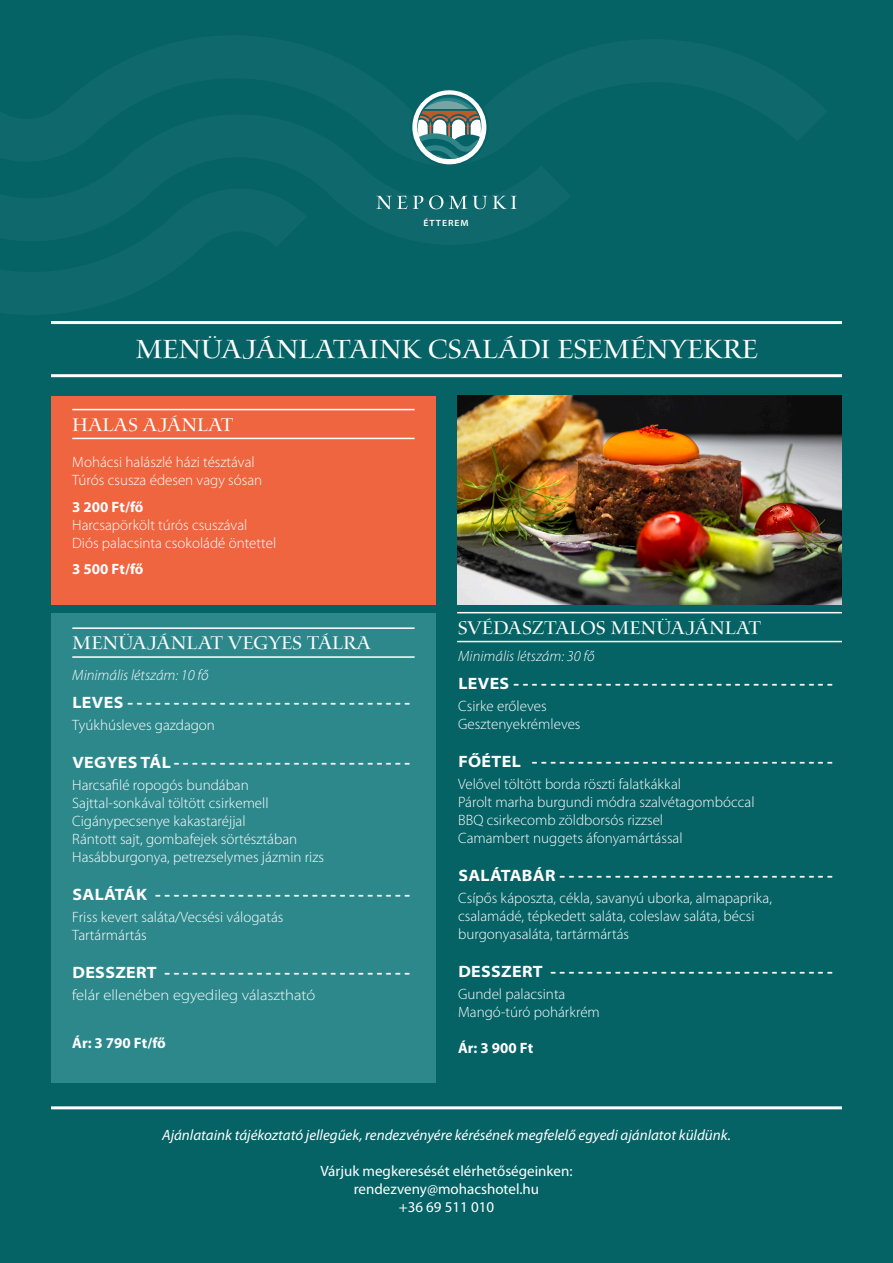
<style>
.page{position:relative;width:893px;height:1263px;background:#056265}
.page>*{position:absolute;margin:0;border:0;box-sizing:border-box;transform-origin:0 0}
.t1{font:30px "Waters Titling Pro";color:#fff}
.t2{font:21px "Waters Titling Pro";color:#fff}
.Bekezdésstílus_2{font:700 semi-expanded 16.5px "Myriad Pro";letter-spacing:.02em;color:#fff}
.Bekezdésstílus_1{font:700 semi-expanded 16.5px "Myriad Pro";letter-spacing:.02em;color:#fff}
.t3{font:300 15px/18px "Myriad Pro";color:#fff}
.t4{font:italic 15px "Myriad Pro";color:#fff}
.t5{font:15px "Myriad Pro";color:#fff}
.t6{font:italic 300 15px "Myriad Pro";color:#fff}
.t7{font:700 15px "Myriad Pro";color:#fff}
.Bekezdésstílus_1-2{font:300 semi-expanded 15px "Myriad Pro";color:#fff}
.t8{font:600 semi-expanded 9px "Myriad Pro";letter-spacing:.11em;color:#fff}
</style>
<div class="page">
<svg style="left:376px;top:196px;width:31px;height:13px"></svg>
<svg style="left:413px;top:196px;width:10px;height:13px"></svg>
<svg style="left:429px;top:195px;width:14px;height:14px"></svg>
<svg style="left:449px;top:196px;width:68px;height:13px"></svg>
<svg style="left:412px;top:90px;width:75px;height:75px"></svg>
<hr style="left:51px;top:321px;width:791px;height:3px;background:#fff">
<hr style="left:51px;top:374px;width:791px;height:3px;background:#fff">
<div style="left:51px;top:396px;width:385px;height:208px;background:#ee6540"></div>
<div style="left:51px;top:613px;width:385px;height:470px;background:#2d888c"></div>
<img style="left:457px;top:396px;width:385px;height:208px">
<hr style="left:72px;top:438px;width:343px;height:1px;background:#fff">
<hr style="left:72px;top:656px;width:343px;height:2px;background:#fff">
<hr style="left:457px;top:641px;width:385px;height:1px;background:#fff">
<hr style="left:72px;top:409px;width:343px;height:1px;background:#fff">
<hr style="left:72px;top:627px;width:343px;height:2px;background:#fff">
<hr style="left:457px;top:612px;width:385px;height:1px;background:#fff">
<hr style="left:51px;top:1106px;width:791px;height:3px;background:#fff">
<p class="t8" style="left:423px;top:218px;width:47px">ÉTTEREM</p>
<p class="t1" style="left:135px;top:333px;width:624px">MENÜAJÁNLATAINK CSALÁDI ESEMÉNYEKRE</p>
<p class="t2" style="left:72px;top:414px;width:163px">HALAS AJÁNLAT</p>
<p class="t3" style="left:72px;top:454px;width:184px">Mohácsi halászlé házi tésztával</p>
<p class="t3" style="left:72px;top:472px;width:192px">Túrós csusza édesen vagy sósan</p>
<p class="t7" style="left:72px;top:498px;width:73px">3 200 Ft/fő</p>
<p class="t3" style="left:72px;top:516px;width:177px">Harcsapörkölt túrós csuszával</p>
<p class="t3" style="left:72px;top:534px;width:205px">Diós palacsinta csokoládé öntettel</p>
<p class="t7" style="left:72px;top:561px;width:73px">3 500 Ft/fő</p>
<p class="t2" style="left:72px;top:631px;width:300px">MENÜAJÁNLAT VEGYES TÁLRA</p>
<p class="t6" style="left:72px;top:667px;width:138px">Minimális létszám: 10 fő</p>
<p class="Bekezdésstílus_1" style="left:72px;top:693px;width:330px">LEVES - - - - - - - - - - - - - - - - - - - - - - - - - - - - - -</p>
<p class="t3" style="left:72px;top:716px;width:144px">Tyúkhúsleves gazdagon</p>
<p class="Bekezdésstílus_1" style="left:72px;top:753px;width:330px">VEGYES TÁL - - - - - - - - - - - - - - - - - - - - - - - - -</p>
<p class="t3" style="left:72px;top:777px;width:178px">Harcsafilé ropogós bundában</p>
<p class="t3" style="left:72px;top:795px;width:198px">Sajttal-sonkával töltött csirkemell</p>
<p class="t3" style="left:72px;top:813px;width:175px">Cigánypecsenye kakastaréjjal</p>
<p class="t3" style="left:72px;top:831px;width:226px">Rántott sajt, gombafejek sörtésztában</p>
<p class="t3" style="left:72px;top:849px;width:253px">Hasábburgonya, petrezselymes jázmin rizs</p>
<p class="Bekezdésstílus_1" style="left:72px;top:885px;width:330px">SALÁTÁK - - - - - - - - - - - - - - - - - - - - - - - - - - -</p>
<p class="t3" style="left:72px;top:909px;width:213px">Friss kevert saláta/Vecsési válogatás</p>
<p class="t3" style="left:72px;top:927px;width:76px">Tartármártás</p>
<p class="Bekezdésstílus_1" style="left:72px;top:963px;width:330px">DESSZERT - - - - - - - - - - - - - - - - - - - - - - - - - -</p>
<p class="Bekezdésstílus_1-2" style="left:72px;top:987px;width:245px">felár ellenében egyedileg választható</p>
<p class="t7" style="left:72px;top:1034px;width:95px">Ár: 3 790 Ft/fő</p>
<p class="t2" style="left:458px;top:616px;width:305px">SVÉDASZTALOS MENÜAJÁNLAT</p>
<p class="t6" style="left:458px;top:648px;width:138px">Minimális létszám: 30 fő</p>
<p class="Bekezdésstílus_2" style="left:458px;top:674px;width:376px">LEVES - - - - - - - - - - - - - - - - - - - - - - - - - - - - - - - - - - -</p>
<p class="t3" style="left:458px;top:697px;width:90px">Csirke erőleves</p>
<p class="t3" style="left:458px;top:715px;width:124px">Gesztenyekrémleves</p>
<p class="Bekezdésstílus_2" style="left:458px;top:752px;width:376px">FŐÉTEL - - - - - - - - - - - - - - - - - - - - - - - - - - - - - - - - -</p>
<p class="t3" style="left:458px;top:775px;width:224px">Velővel töltött borda röszti falatkákkal</p>
<p class="t3" style="left:458px;top:793px;width:298px">Párolt marha burgundi módra szalvétagombóccal</p>
<p class="t3" style="left:458px;top:811px;width:206px">BBQ csirkecomb zöldborsós rizzsel</p>
<p class="t3" style="left:458px;top:829px;width:226px">Camambert nuggets áfonyamártással</p>
<p class="Bekezdésstílus_2" style="left:458px;top:866px;width:376px">SALÁTABÁR - - - - - - - - - - - - - - - - - - - - - - - - - - - - - -</p>
<p class="t3" style="left:458px;top:889px;width:315px">Csípős káposzta, cékla, savanyú uborka, almapaprika, csalamádé, tépkedett saláta, coleslaw saláta, bécsi burgonyasaláta, tartármártás</p>
<p class="Bekezdésstílus_2" style="left:458px;top:962px;width:376px">DESSZERT - - - - - - - - - - - - - - - - - - - - - - - - - - - - - - -</p>
<p class="t3" style="left:458px;top:985px;width:109px">Gundel palacsinta</p>
<p class="t3" style="left:458px;top:1003px;width:143px">Mangó-túró pohárkrém</p>
<p class="t7" style="left:458px;top:1040px;width:77px">Ár: 3 900 Ft</p>
<p class="t4" style="left:162px;top:1127px;width:570px">Ajánlataink tájékoztató jellegűek, rendezvényére kérésének megfelelő egyedi ajánlatot küldünk.</p>
<p class="t5" style="left:320px;top:1163px;width:254px">Várjuk megkeresését elérhetőségeinken:</p>
<p class="t5" style="left:354px;top:1181px;width:187px">rendezveny@mohacshotel.hu</p>
<p class="t5" style="left:399px;top:1199px;width:97px">+36 69 511 010</p>
</div>
